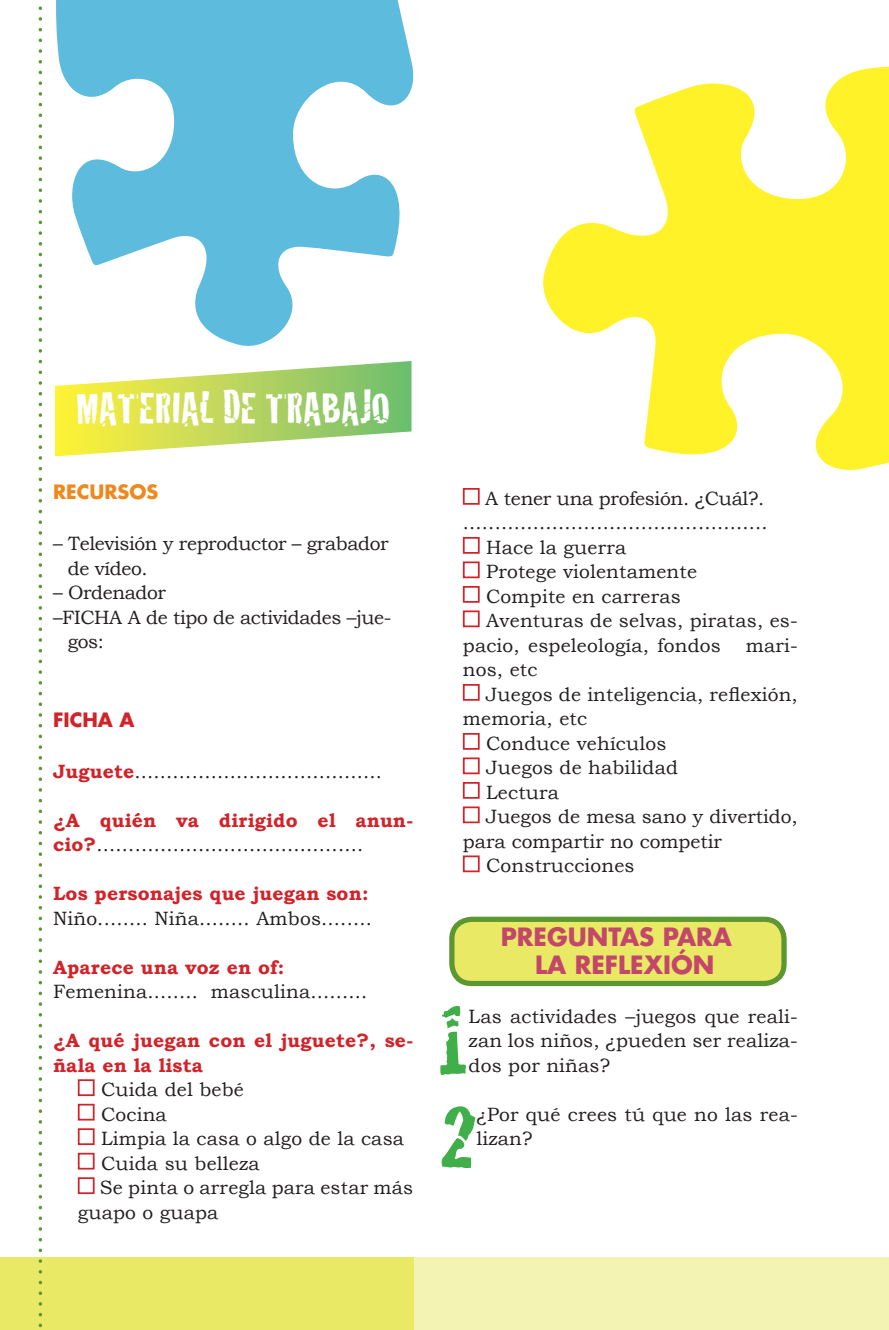
<style>
.page{position:relative;width:889px;height:1330px;background:#fff}
.page>*{position:absolute;margin:0;border:0;box-sizing:border-box;transform-origin:0 0}
.CAPI{font:95.02px "Cracked";color:#40ae49}
.párrafo{font:45.5px "Cracked";color:#fff}
.Primer_Párrafo{font:700 24.5px "Futura";color:#c2476a}
.párrafo-2{font:19.25px/24.5px "Bookman Old Style";letter-spacing:.01em;color:#231f20}
.CAPI-2{font:19.25px/24.5px "Bookman Old Style";letter-spacing:.01em;color:#231f20;text-align:justify}
.párrafo-3{font:19.25px/24.5px "Bookman Old Style";letter-spacing:-.02em;color:#231f20}
.párrafo-4{font:700 19.25px/24.5px "Bookman Old Style";letter-spacing:.01em;color:#d1232a}
.párrafo-5{font:19.25px "Bookman Old Style";letter-spacing:-.015em;color:#231f20}
.párrafo-6{font:700 19.25px "Futura";color:#ed891d}
.párrafo-7{font:700 19.25px "Futura";color:#d1232a}
.s1{font-weight:700;color:#d1232a}
</style>
<div class="page">
<svg style="left:56px;top:0;width:358px;height:346px;fill:#5dbbdd"></svg>
<div style="left:0;top:1257px;width:889px;height:73px;background:#f3f3b4"></div>
<svg style="left:55px;top:361px;width:356px;height:95px"></svg>
<div style="left:0;top:1257px;width:413px;height:73px;background:#eae966"></div>
<div style="left:78px;top:1079px;width:17px;height:17px;border:2px solid #d1232a"></div>
<div style="left:78px;top:1104px;width:17px;height:17px;border:2px solid #d1232a"></div>
<div style="left:78px;top:1128px;width:17px;height:17px;border:2px solid #d1232a"></div>
<div style="left:78px;top:1153px;width:17px;height:17px;border:2px solid #d1232a"></div>
<div style="left:78px;top:1177px;width:17px;height:17px;border:2px solid #d1232a"></div>
<svg style="left:39px;top:6px;width:3px;height:1322px"></svg>
<div style="left:463px;top:488px;width:17px;height:17px;border:2px solid #d1232a"></div>
<div style="left:463px;top:537px;width:17px;height:17px;border:2px solid #d1232a"></div>
<div style="left:463px;top:561px;width:17px;height:17px;border:2px solid #d1232a"></div>
<div style="left:463px;top:586px;width:17px;height:17px;border:2px solid #d1232a"></div>
<div style="left:463px;top:610px;width:17px;height:17px;border:2px solid #d1232a"></div>
<div style="left:463px;top:684px;width:17px;height:17px;border:2px solid #d1232a"></div>
<div style="left:463px;top:733px;width:17px;height:17px;border:2px solid #d1232a"></div>
<div style="left:463px;top:757px;width:17px;height:17px;border:2px solid #d1232a"></div>
<div style="left:463px;top:782px;width:17px;height:17px;border:2px solid #d1232a"></div>
<div style="left:463px;top:806px;width:17px;height:17px;border:2px solid #d1232a"></div>
<div style="left:463px;top:855px;width:17px;height:17px;border:2px solid #d1232a"></div>
<svg style="left:543px;top:66px;width:346px;height:404px;fill:#fff229"></svg>
<div style="left:452px;top:919px;width:332px;height:64px;background:#eae966;border-radius:20px"></div>
<div style="left:449px;top:917px;width:337px;height:69px;border:5px solid #5c9731;border-radius:20px"></div>
<p class="párrafo" style="left:76px;top:372px;width:316px">MATERIAL DE TRABAJO</p>
<p class="párrafo-6" style="left:53px;top:479px;width:66px">RECURSOS</p>
<p class="párrafo-3" style="left:68px;top:531px;width:322px;text-indent:-15px">– Televisión y reproductor – grabador de vídeo.</p>
<p class="párrafo-3" style="left:53px;top:580px;width:114px">– Ordenador</p>
<p class="párrafo-3" style="left:68px;top:605px;width:325px;text-indent:-15px">–FICHA A de tipo de actividades –jue&shy;gos:</p>
<p class="párrafo-7" style="left:53px;top:707px;width:83px">FICHA A</p>
<p class="párrafo-2" style="left:53px;top:759px;width:330px"><span class="s1">Juguete</span>.......................................</p>
<p class="párrafo-2" style="left:53px;top:808px;width:362px"><span class="s1">¿A quién va dirigido el anun&shy;cio?</span>..........................................</p>
<p class="párrafo-4" style="left:53px;top:881px;width:317px">Los personajes que juegan son:</p>
<p class="párrafo-2" style="left:53px;top:906px;width:320px">Niño........ Niña........ Ambos........</p>
<p class="párrafo-4" style="left:53px;top:954px;width:233px">Aparece una voz en of:</p>
<p class="párrafo-2" style="left:53px;top:979px;width:316px">Femenina........ masculina.........</p>
<p class="párrafo-4" style="left:53px;top:1028px;width:362px">¿A qué juegan con el juguete?, se&shy;ñala en la lista</p>
<p class="párrafo-2" style="left:101px;top:1077px;width:144px">Cuida del bebé</p>
<p class="párrafo-2" style="left:101px;top:1102px;width:67px">Cocina</p>
<p class="párrafo-2" style="left:101px;top:1126px;width:304px">Limpia la casa o algo de la casa</p>
<p class="párrafo-2" style="left:101px;top:1151px;width:160px">Cuida su belleza</p>
<p class="párrafo-2" style="left:78px;top:1175px;width:337px;text-indent:22px">Se pinta o arregla para estar más guapo o guapa</p>
<p class="párrafo-5" style="left:485px;top:487px;width:280px">A tener una profesión. ¿Cuál?.</p>
<p class="párrafo-2" style="left:463px;top:510px;width:306px">................................................</p>
<p class="párrafo-2" style="left:486px;top:535px;width:141px">Hace la guerra</p>
<p class="párrafo-2" style="left:486px;top:559px;width:212px">Protege violentamente</p>
<p class="párrafo-2" style="left:486px;top:584px;width:196px">Compite en carreras</p>
<p class="párrafo-2" style="left:463px;top:608px;width:336px;text-indent:23px">Aventuras de selvas, piratas, es&shy;pacio, espeleología, fondos</p>
<p class="párrafo-2" style="left:746px;top:633px;width:53px">mari-</p>
<p class="párrafo-2" style="left:463px;top:657px;width:76px">nos, etc</p>
<p class="párrafo-2" style="left:463px;top:682px;width:336px;text-indent:23px">Juegos de inteligencia, reflexión, memoria, etc</p>
<p class="párrafo-2" style="left:486px;top:731px;width:182px">Conduce vehículos</p>
<p class="párrafo-2" style="left:486px;top:755px;width:193px">Juegos de habilidad</p>
<p class="párrafo-2" style="left:486px;top:780px;width:74px">Lectura</p>
<p class="párrafo-2" style="left:463px;top:804px;width:336px;text-indent:23px">Juegos de mesa sano y divertido, para compartir no competir</p>
<p class="párrafo-2" style="left:486px;top:853px;width:150px">Construcciones</p>
<p class="Primer_Párrafo" style="left:501px;top:921px;width:233px">PREGUNTAS PARA</p>
<p class="Primer_Párrafo" style="left:535px;top:949px;width:181px">LA REFLEXIÓN</p>
<p class="CAPI" style="left:438px;top:966px;width:32px">1</p>
<p class="CAPI-2" style="left:468px;top:1004px;width:331px">Las actividades –juegos que reali&shy;zan los niños, ¿pueden ser realiza&shy;dos por niñas?</p>
<p class="CAPI" style="left:438px;top:1064px;width:40px">2</p>
<p class="CAPI-2" style="left:476px;top:1102px;width:323px">¿Por qué crees tú que no las rea&shy;lizan?</p>
</div>
